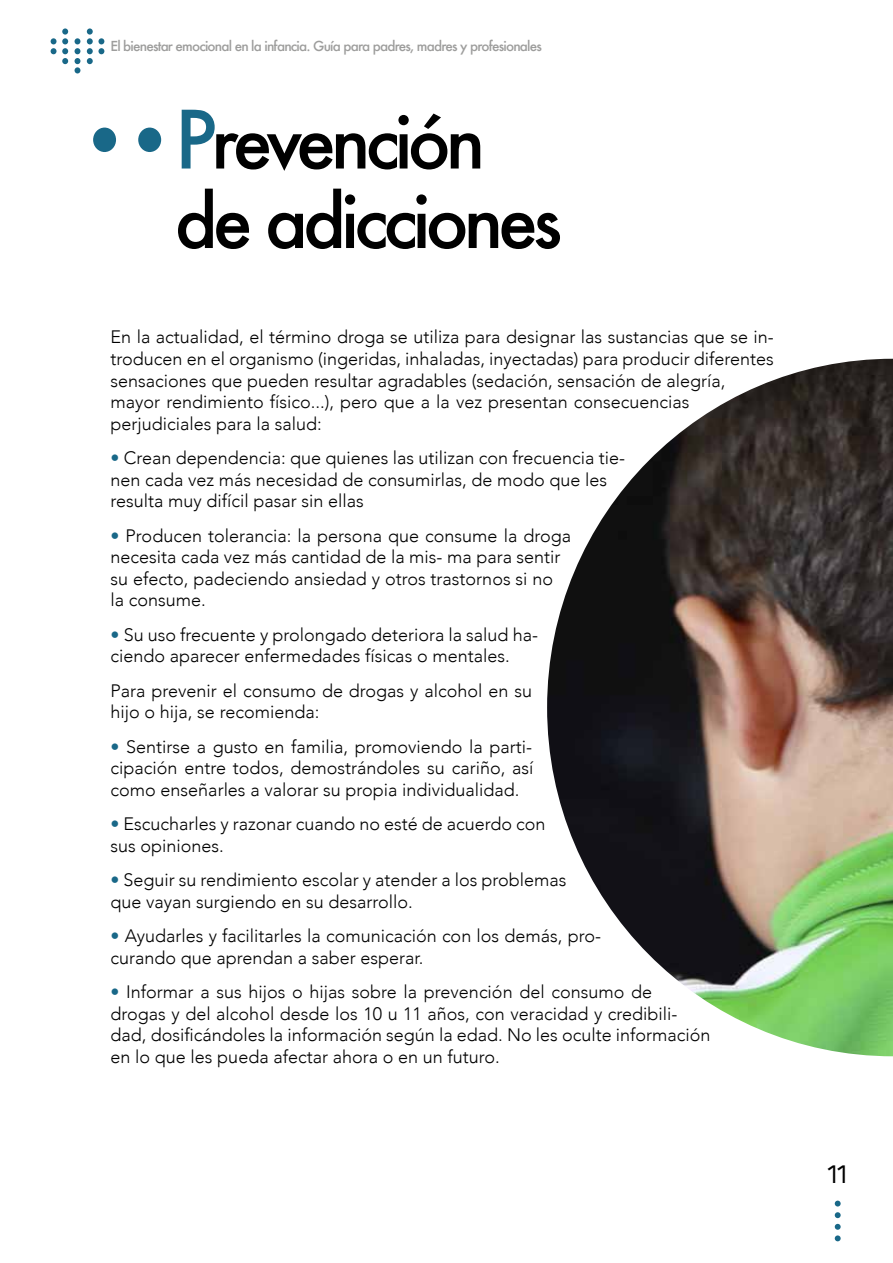
<style>
.page{position:relative;width:893px;height:1263px;background:#fff}
.page>*{position:absolute;margin:0;border:0;box-sizing:border-box;transform-origin:0 0}
.t1{font:500 72px/79.5px "Futura";letter-spacing:-.07em;color:#000}
.t2{font:27px "Kohinoor Devanagari";color:#000}
.t3{font:300 18px/21.6px "Avenir";color:#000}
.t4{font:500 13.5px "Futura";letter-spacing:-.06em;color:#9d9d9c}
.s1{font-size:78px;color:#196888}
.s2{color:#196888}
</style>
<div class="page">
<svg style="left:835px;top:1200px;width:6px;height:6px"></svg>
<svg style="left:835px;top:1212px;width:6px;height:6px"></svg>
<svg style="left:835px;top:1224px;width:6px;height:17px"></svg>
<svg style="left:87px;top:38px;width:17px;height:26px"></svg>
<svg style="left:75px;top:38px;width:5px;height:35px"></svg>
<svg style="left:51px;top:38px;width:17px;height:26px"></svg>
<div style="left:87px;top:28px;width:6px;height:7px;background:#196888;border-radius:50%"></div>
<div style="left:62px;top:28px;width:6px;height:7px;background:#196888;border-radius:50%"></div>
<div style="left:138px;top:128px;width:23px;height:24px;background:#196888;border-radius:50%"></div>
<div style="left:93px;top:128px;width:23px;height:24px;background:#196888;border-radius:50%"></div>
<svg style="left:547px;top:358px;width:346px;height:699px"></svg>
<p class="t4" style="left:111px;top:37px;width:433px">El bienestar emocional en la infancia. Guía para padres, madres y profesionales</p>
<h1 class="t1" style="left:175px;top:101px;width:389px"><span class="s1">P</span>revención de adicciones</h1>
<p class="t3" style="left:111px;top:326px;width:665px">En la actualidad, el término droga se utiliza para designar las sustancias que se in&shy;troducen en el organismo (ingeridas, inhaladas, inyectadas) para producir diferentes sensaciones que pueden resultar agradables (sedación, sensación de alegría, mayor rendimiento físico...), pero que a la vez presentan consecuencias perjudiciales para la salud:</p>
<p class="t3" style="left:111px;top:447px;width:516px"><span class="s2">•</span> Crean dependencia: que quienes las utilizan con frecuencia tie&shy;nen cada vez más necesidad de consumirlas, de modo que les resulta muy difícil pasar sin ellas</p>
<p class="t3" style="left:111px;top:525px;width:462px"><span class="s2">•</span> Producen tolerancia: la persona que consume la droga necesita cada vez más cantidad de la mis- ma para sentir su efecto, padeciendo ansiedad y otros trastornos si no la consume.</p>
<p class="t3" style="left:111px;top:624px;width:429px"><span class="s2">•</span> Su uso frecuente y prolongado deteriora la salud ha&shy;ciendo aparecer enfermedades físicas o mentales.</p>
<p class="t3" style="left:111px;top:680px;width:423px">Para prevenir el consumo de drogas y alcohol en su hijo o hija, se recomienda:</p>
<p class="t3" style="left:111px;top:736px;width:424px;text-align:justify"><span class="s2">•</span> Sentirse a gusto en familia, promoviendo la parti&shy;cipación entre todos, demostrándoles su cariño, así como enseñarles a valorar su propia individualidad.</p>
<p class="t3" style="left:111px;top:813px;width:437px"><span class="s2">•</span> Escucharles y razonar cuando no esté de acuerdo con sus opiniones.</p>
<p class="t3" style="left:111px;top:869px;width:457px"><span class="s2">•</span> Seguir su rendimiento escolar y atender a los problemas que vayan surgiendo en su desarrollo.</p>
<p class="t3" style="left:111px;top:925px;width:492px"><span class="s2">•</span> Ayudarles y facilitarles la comunicación con los demás, pro&shy;curando que aprendan a saber esperar.</p>
<p class="t3" style="left:111px;top:981px;width:602px"><span class="s2">•</span> Informar a sus hijos o hijas sobre la prevención del consumo de drogas y del alcohol desde los 10 u 11 años, con veracidad y credibili&shy;dad, dosificándoles la información según la edad. No les oculte información en lo que les pueda afectar ahora o en un futuro.</p>
<h2 class="t2" style="left:827px;top:1157px;width:22px">11</h2>
</div>
